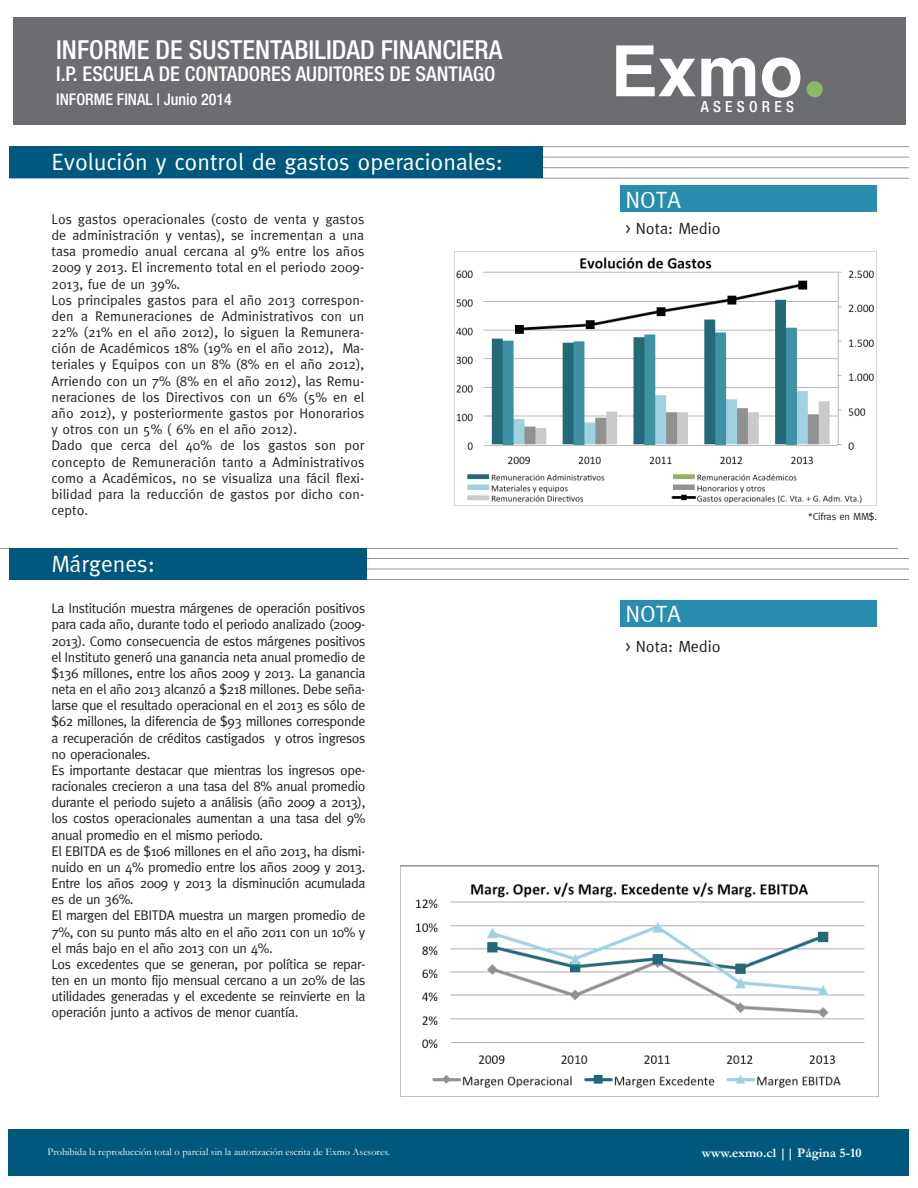
<style>
.page{position:relative;width:918px;height:1188px;background:#fff}
.page>*{position:absolute;margin:0;border:0;box-sizing:border-box;transform-origin:0 0}
.t1{font:500 condensed 26.25px "Helvetica Neue";color:#fff}
.t2{font:23.55px "Meta Normal";color:#fff}
.t3{font:500 condensed 20.4px "Helvetica Neue";color:#fff}
.t4{font:16.2px "Meta Normal";color:#231f20}
.t5{font:500 condensed 16.05px "Helvetica Neue";color:#fff}
.t6{font:500 condensed 15.3px "Helvetica Neue";letter-spacing:.28em;color:#fff}
.t7{font:13.95px/16.2px "Meta Normal";letter-spacing:-.03em;color:#231f20}
.t8{font:13.95px/16.2px "Meta Normal";color:#231f20}
.t9{font:700 13.2px "Garamond";color:#fff}
.t10{font:10.35px "Garamond";color:#fff}
.t11{font:10.35px "Meta Normal";letter-spacing:-.01em;color:#231f20}
</style>
<div class="page">
<hr style="left:9px;top:146px;width:900px;height:1px;background:#939598">
<hr style="left:9px;top:157px;width:900px;height:1px;background:#939598">
<hr style="left:9px;top:167px;width:900px;height:1px;background:#939598">
<hr style="left:9px;top:178px;width:900px;height:1px;background:#939598">
<hr style="left:0;top:548px;width:898px;height:1px;background:#939598">
<hr style="left:9px;top:558px;width:900px;height:1px;background:#939598">
<hr style="left:9px;top:569px;width:900px;height:1px;background:#939598">
<hr style="left:9px;top:579px;width:900px;height:1px;background:#939598">
<div style="left:9px;top:146px;width:533px;height:32px;background:#00597d"></div>
<div style="left:9px;top:548px;width:358px;height:32px;background:#00597d"></div>
<div style="left:9px;top:1130px;width:900px;height:46px;background:#00597d"></div>
<div style="left:620px;top:186px;width:257px;height:26px;background:#298dad"></div>
<div style="left:620px;top:600px;width:257px;height:27px;background:#298dad"></div>
<div style="left:13px;top:18px;width:893px;height:107px;background:#6c6d70"></div>
<div style="left:807px;top:81px;width:16px;height:16px;background:#8ab966;border-radius:50%"></div>
<svg style="left:762px;top:57px;width:38px;height:41px"></svg>
<svg style="left:616px;top:45px;width:139px;height:51px"></svg>
<div style="left:772px;top:66px;width:19px;height:25px;background:#6c6d70;border-radius:50%"></div>
<img style="left:454px;top:251px;width:423px;height:255px">
<img style="left:400px;top:866px;width:479px;height:231px">
<h1 class="t1" style="left:56px;top:34px;width:448px">INFORME DE SUSTENTABILIDAD FINANCIERA</h1>
<h3 class="t3" style="left:56px;top:62px;width:441px">I.P. ESCUELA DE CONTADORES AUDITORES DE SANTIAGO</h3>
<p class="t5" style="left:56px;top:89px;width:177px">INFORME FINAL | Junio 2014</p>
<h2 class="t2" style="left:52px;top:149px;width:453px">Evolución y control de gastos operacionales:</h2>
<p class="t8" style="left:52px;top:211px;width:314px">Los gastos operacionales (costo de venta y gastos de administración y ventas), se incrementan a una tasa promedio anual cercana al 9% entre los años 2009 y 2013. El incremento total en el periodo 2009- 2013, fue de un 39%.<br>Los principales gastos para el año 2013 correspon&shy;den a Remuneraciones de Administrativos con un 22% (21% en el año 2012), lo siguen la Remunera&shy;ción de Académicos 18% (19% en el año 2012), Ma&shy;teriales y Equipos con un 8% (8% en el año 2012), Arriendo con un 7% (8% en el año 2012), las Remu&shy;neraciones de los Directivos con un 6% (5% en el año 2012), y posteriormente gastos por Honorarios y otros con un 5% ( 6% en el año 2012).<br>Dado que cerca del 40% de los gastos son por concepto de Remuneración tanto a Administrativos como a Académicos, no se visualiza una fácil flexi&shy;bilidad para la reducción de gastos por dicho con&shy;cepto.</p>
<h2 class="t2" style="left:52px;top:551px;width:105px">Márgenes:</h2>
<p class="t7" style="left:52px;top:600px;width:315px">La Institución muestra márgenes de operación positivos para cada año, durante todo el periodo analizado (2009- 2013). Como consecuencia de estos márgenes positivos el Instituto generó una ganancia neta anual promedio de $136 millones, entre los años 2009 y 2013. La ganancia neta en el año 2013 alcanzó a $218 millones. Debe seña&shy;larse que el resultado operacional en el 2013 es sólo de $62 millones, la diferencia de $93 millones corresponde a recuperación de créditos castigados y otros ingresos no operacionales.<br>Es importante destacar que mientras los ingresos ope&shy;racionales crecieron a una tasa del 8% anual promedio durante el periodo sujeto a análisis (año 2009 a 2013), los costos operacionales aumentan a una tasa del 9% anual promedio en el mismo periodo.<br>El EBITDA es de $106 millones en el año 2013, ha dismi&shy;nuido en un 4% promedio entre los años 2009 y 2013.<br>Entre los años 2009 y 2013 la disminución acumulada es de un 36%.<br>El margen del EBITDA muestra un margen promedio de 7%, con su punto más alto en el año 2011 con un 10% y el más bajo en el año 2013 con un 4%.<br>Los excedentes que se generan, por política se repar&shy;ten en un monto fijo mensual cercano a un 20% de las utilidades generadas y el excedente se reinvierte en la operación junto a activos de menor cuantía.</p>
<p class="t10" style="left:48px;top:1146px;width:344px">Prohibida la reproducción total o parcial sin la autorización escrita de Exmo Asesores.</p>
<p class="t6" style="left:701px;top:97px;width:95px">ASESORES</p>
<h2 class="t2" style="left:625px;top:186px;width:57px">NOTA</h2>
<p class="t4" style="left:625px;top:219px;width:97px">&gt; Nota: Medio</p>
<h2 class="t2" style="left:625px;top:601px;width:57px">NOTA</h2>
<p class="t4" style="left:625px;top:637px;width:97px">&gt; Nota: Medio</p>
<p class="t11" style="left:808px;top:511px;width:70px">*Cifras en MM$.</p>
<p class="t9" style="left:702px;top:1145px;width:161px">www.exmo.cl || Página 5-10</p>
</div>
